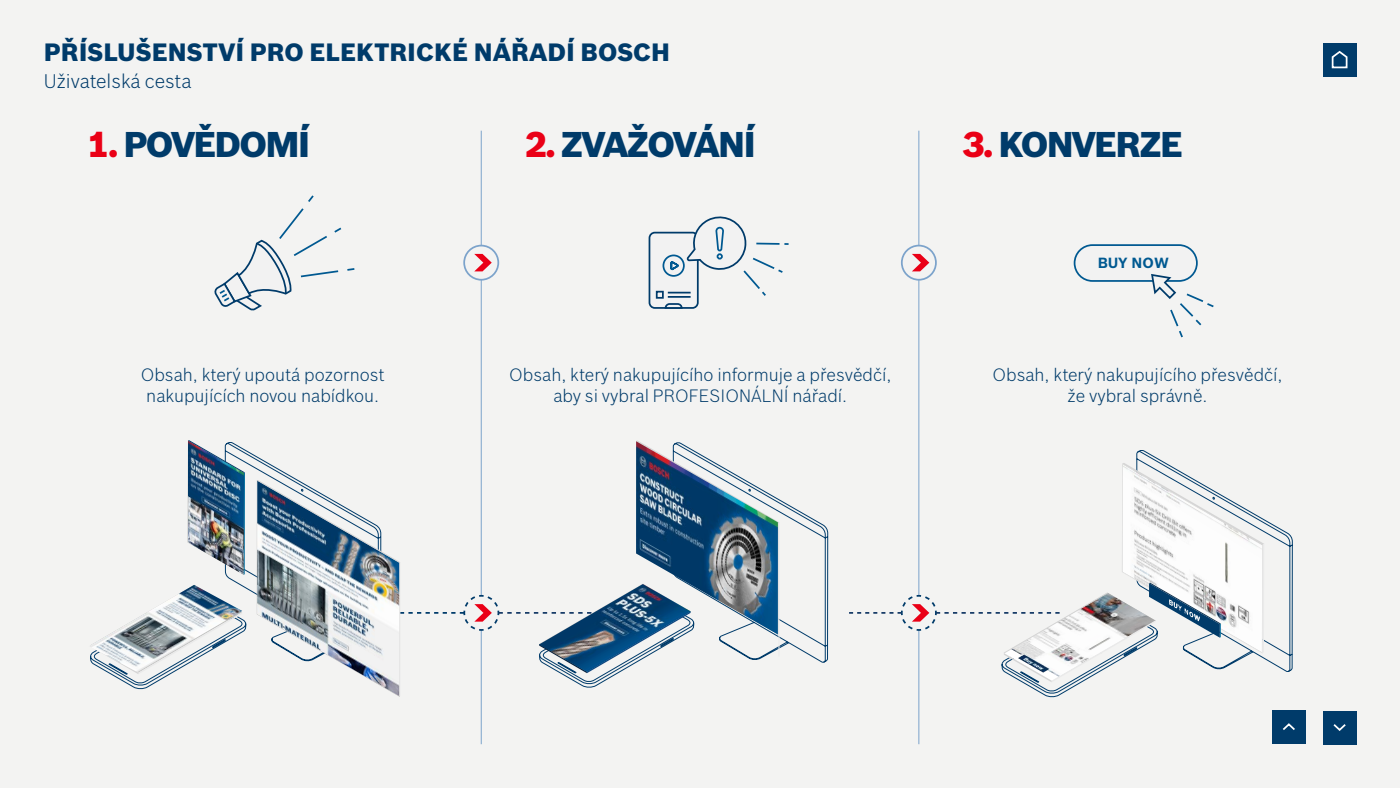
<style>
.page{position:relative;width:1400px;height:788px;background:#f3f3f2}
.page>*{position:absolute;margin:0;border:0;box-sizing:border-box;transform-origin:0 0}
.t1{font:900 35px "Bosch Sans";letter-spacing:-.05em;color:#003b6a}
.t2{font:900 24.5px "Bosch Sans";color:#003b6a}
.t3{font:300 19.25px "Bosch Sans";color:#003b6a}
.t4{font:300 17.5px/21px "Bosch Sans";color:#003b6a;text-align:center}
.t5{font:700 14.44px "Bosch Sans";color:#005991}
.s1{color:#ea0016}
</style>
<div class="page">
<hr style="left:918px;top:131px;width:1px;height:613px;background:#7ca3cb">
<hr style="left:481px;top:131px;width:1px;height:613px;background:#7ca3cb">
<svg style="left:464px;top:245px;width:34px;height:35px"></svg>
<div style="left:463px;top:245px;width:36px;height:35px;border:2px solid #7ca3cb;border-radius:50%"></div>
<svg style="left:474px;top:254px;width:18px;height:17px"></svg>
<div style="left:902px;top:245px;width:34px;height:35px;background:#f3f3f2;border-radius:50%"></div>
<div style="left:901px;top:245px;width:36px;height:35px;border:2px solid #7ca3cb;border-radius:50%"></div>
<svg style="left:912px;top:254px;width:17px;height:17px"></svg>
<div style="left:1323px;top:710px;width:33px;height:34px;background:#003b6a"></div>
<svg style="left:1333px;top:724px;width:13px;height:7px"></svg>
<svg style="left:110px;top:195px;width:245px;height:494px"></svg>
<img style="left:188px;top:440px;width:57px;height:134px">
<svg style="left:106px;top:584px;width:136px;height:90px"></svg>
<svg style="left:1021px;top:244px;width:272px;height:453px"></svg>
<svg style="left:849px;top:463px;width:415px;height:219px"></svg>
<svg style="left:648px;top:216px;width:180px;height:447px"></svg>
<svg style="left:257px;top:440px;width:523px;height:256px"></svg>
<div style="left:1323px;top:44px;width:33px;height:33px;background:#003b6a"></div>
<svg style="left:1331px;top:50px;width:17px;height:19px"></svg>
<div style="left:1272px;top:710px;width:34px;height:33px;background:#003b6a"></div>
<svg style="left:1282px;top:723px;width:13px;height:7px"></svg>
<img style="left:90px;top:585px;width:152px;height:87px">
<img style="left:636px;top:441px;width:142px;height:193px">
<img style="left:539px;top:584px;width:152px;height:88px">
<h2 class="t2" style="left:44px;top:34px;width:628px">PŘÍSLUŠENSTVÍ PRO ELEKTRICKÉ NÁŘADÍ BOSCH</h2>
<p class="t3" style="left:44px;top:68px;width:149px">Uživatelská cesta</p>
<h1 class="t1" style="left:88px;top:117px;width:224px"><span class="s1">1.</span> POVĚDOMÍ</h1>
<p class="t4" style="left:141px;top:363px;width:245px">Obsah, který upoutá pozornost nakupujících novou nabídkou.</p>
<h1 class="t1" style="left:525px;top:117px;width:233px"><span class="s1">2.</span> ZVAŽOVÁNÍ</h1>
<p class="t4" style="left:509px;top:363px;width:384px">Obsah, který nakupujícího informuje a přesvědčí, aby si vybral PROFESIONÁLNÍ nářadí.</p>
<h1 class="t1" style="left:962px;top:117px;width:222px"><span class="s1">3.</span> KONVERZE</h1>
<p class="t5" style="left:1098px;top:251px;width:73px">BUY NOW</p>
<p class="t4" style="left:992px;top:363px;width:292px">Obsah, který nakupujícího přesvědčí, že vybral správně.</p>
</div>
